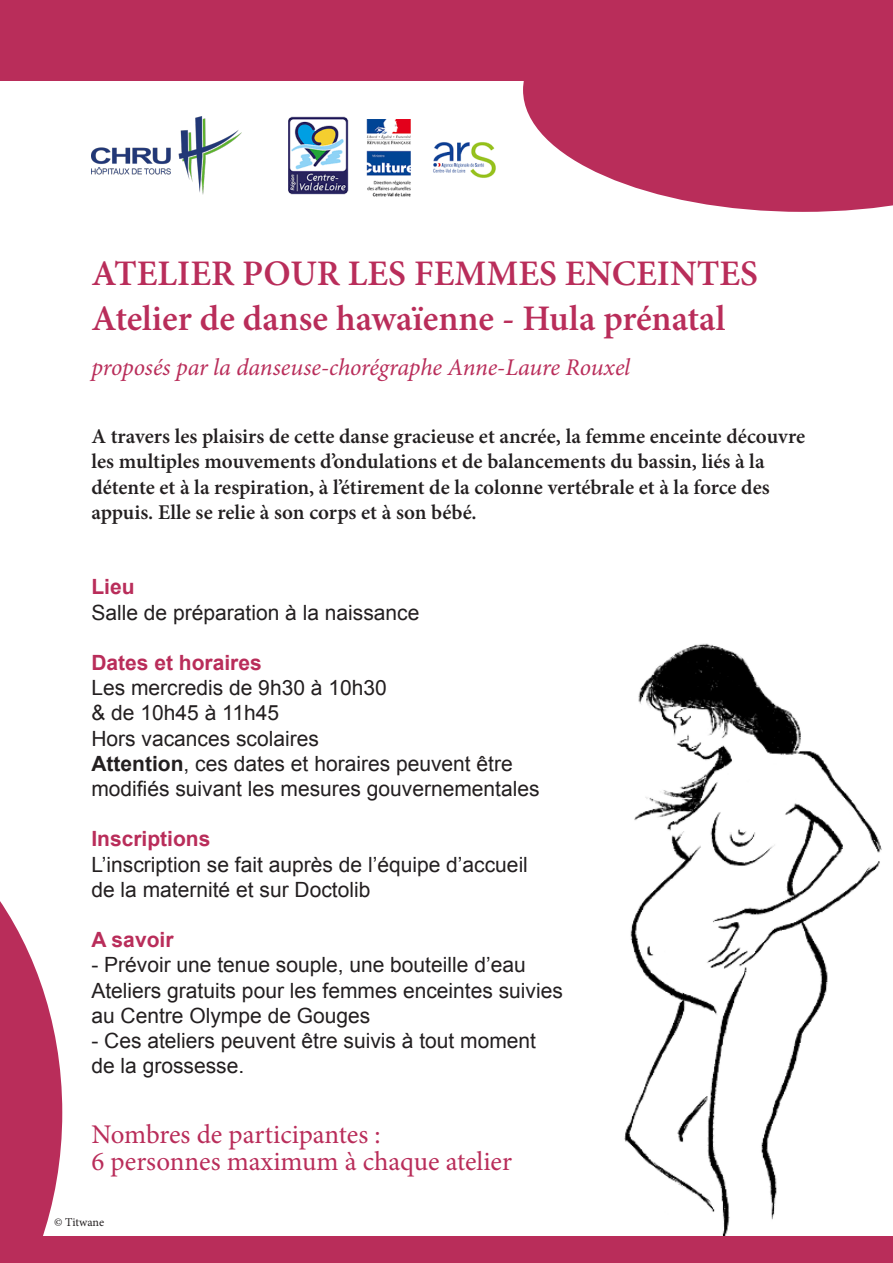
<style>
.page{position:relative;width:893px;height:1263px;background:#fff}
.page>*{position:absolute;margin:0;border:0;box-sizing:border-box;transform-origin:0 0}
.t1{font:600 36px "Minion Pro";color:#b92d5a}
.t2{font:27px "Minion Pro";color:#b92d5a}
.t3{font:italic 24px "Minion Pro";letter-spacing:-.01em;color:#b92d5a}
.t4{font:21px "Arial";color:#231f20}
.t5{font:600 21px/25.2px "Minion Pro";color:#231f20}
.t6{font:700 21px "Arial";color:#b92d5a}
.t7{font:12px "Minion Pro";letter-spacing:-.005em;color:#231f20}
.s1{font-weight:700}
</style>
<div class="page">
<img style="left:624px;top:643px;width:258px;height:593px">
<div style="left:0;top:0;width:893px;height:81px;background:#b92d5a"></div>
<svg style="left:523px;top:81px;width:370px;height:131px;fill:#b92d5a"></svg>
<img style="left:91px;top:117px;width:151px;height:78px">
<svg style="left:0;top:901px;width:62px;height:335px"></svg>
<div style="left:0;top:1236px;width:893px;height:27px;background:#b92d5a"></div>
<img style="left:366px;top:119px;width:45px;height:78px">
<img style="left:288px;top:117px;width:61px;height:78px">
<img style="left:433px;top:142px;width:63px;height:36px">
<p class="t1" style="left:91px;top:248px;width:668px">ATELIER POUR LES FEMMES ENCEINTES</p>
<p class="t1" style="left:91px;top:293px;width:636px">Atelier de danse hawaïenne - Hula prénatal</p>
<p class="t3" style="left:91px;top:351px;width:540px">proposés par la danseuse-chorégraphe Anne-Laure Rouxel</p>
<p class="t5" style="left:91px;top:424px;width:715px">A travers les plaisirs de cette danse gracieuse et ancrée, la femme enceinte découvre les multiples mouvements d’ondulations et de balancements du bassin, liés à la</p>
<p class="t5" style="left:91px;top:474px;width:680px">détente et à la respiration, à l’étirement de la colonne vertébrale et à la force des</p>
<p class="t5" style="left:91px;top:499px;width:387px">appuis. Elle se relie à son corps et à son bébé.</p>
<p class="t6" style="left:91px;top:573px;width:45px">Lieu</p>
<p class="t4" style="left:91px;top:598px;width:329px">Salle de préparation à la naissance</p>
<p class="t6" style="left:91px;top:649px;width:172px">Dates et horaires</p>
<p class="t4" style="left:91px;top:674px;width:297px">Les mercredis de 9h30 à 10h30</p>
<p class="t4" style="left:91px;top:699px;width:189px">&amp; de 10h45 à 11h45</p>
<p class="t4" style="left:91px;top:724px;width:229px">Hors vacances scolaires</p>
<p class="t4" style="left:91px;top:750px;width:423px"><span class="s1">Attention</span>, ces dates et horaires peuvent être</p>
<p class="t4" style="left:91px;top:775px;width:450px">modifiés suivant les mesures gouvernementales</p>
<p class="t6" style="left:91px;top:825px;width:121px">Inscriptions</p>
<p class="t4" style="left:91px;top:850px;width:438px">L’inscription se fait auprès de l’équipe d’accueil</p>
<p class="t4" style="left:91px;top:876px;width:280px">de la maternité et sur Doctolib</p>
<p class="t6" style="left:91px;top:926px;width:84px">A savoir</p>
<p class="t4" style="left:91px;top:951px;width:436px">- Prévoir une tenue souple, une bouteille d’eau</p>
<p class="t4" style="left:91px;top:976px;width:473px">Ateliers gratuits pour les femmes enceintes suivies</p>
<p class="t4" style="left:91px;top:1002px;width:280px">au Centre Olympe de Gouges</p>
<p class="t4" style="left:91px;top:1027px;width:446px">- Ces ateliers peuvent être suivis à tout moment</p>
<p class="t4" style="left:91px;top:1052px;width:154px">de la grossesse.</p>
<p class="t2" style="left:91px;top:1117px;width:291px">Nombres de participantes :</p>
<p class="t2" style="left:91px;top:1144px;width:422px">6 personnes maximum à chaque atelier</p>
<p class="t7" style="left:54px;top:1214px;width:52px">© Titwane</p>
</div>
